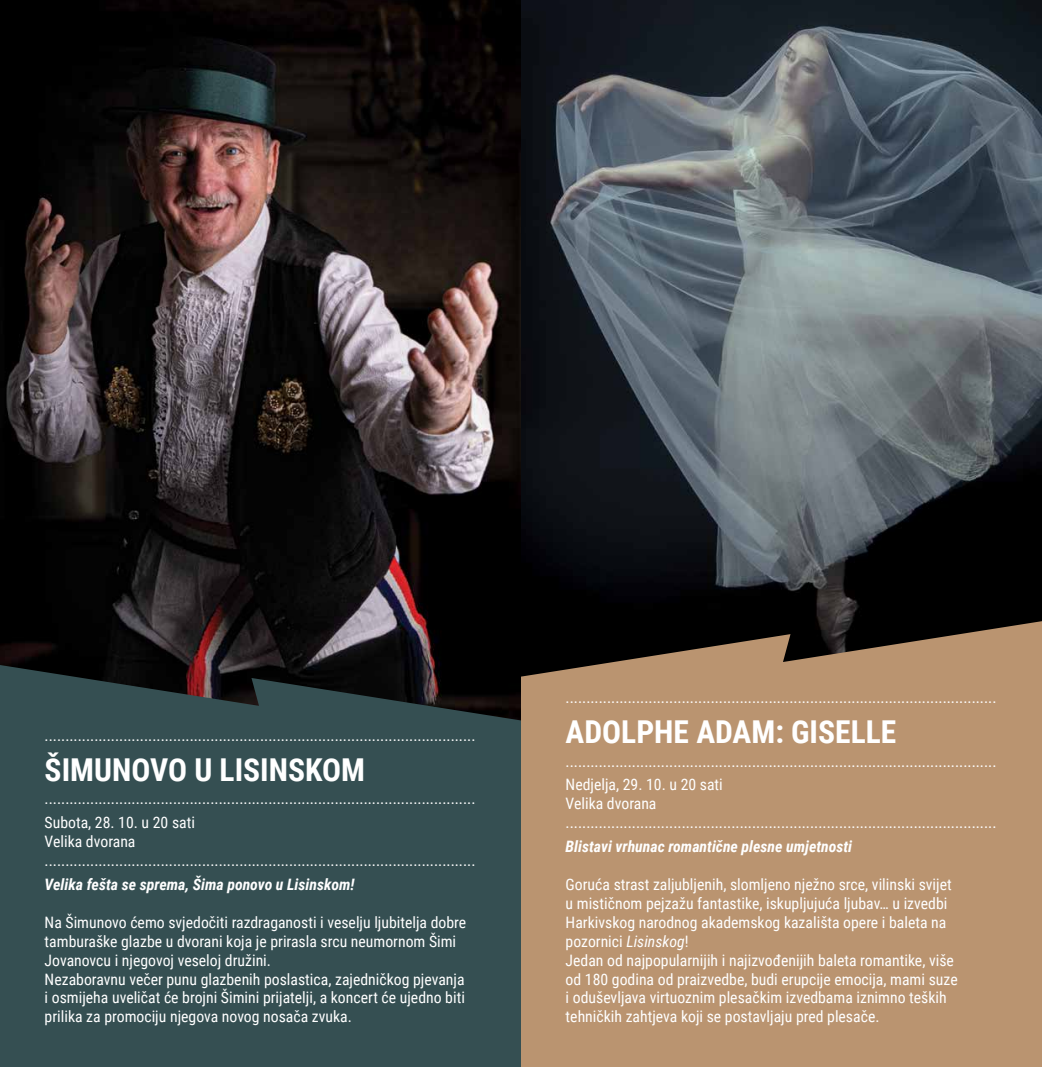
<style>
.page{position:relative;width:1042px;height:1067px;background:#fff}
.page>*{position:absolute;margin:0;border:0;box-sizing:border-box;transform-origin:0 0}
.t1{font:700 31.5px "Roboto Condensed";color:#fff}
.t2{font:15.75px/18.9px "Roboto Condensed";color:#fff}
.t3{font:italic 700 15.75px "Roboto Condensed";color:#fff}
.s1{font-style:italic}
</style>
<div class="page">
<img style="left:0;top:0;width:1042px;height:665px">
<div style="left:521px;top:621px;width:521px;height:446px;background:#ba9470"></div>
<svg style="left:0;top:665px;width:521px;height:402px;background:#324a4c"></svg>
<p class="t2" style="left:45px;top:725px;width:432px">........................................................................................................</p>
<h1 class="t1" style="left:45px;top:747px;width:322px">ŠIMUNOVO U LISINSKOM</h1>
<p class="t2" style="left:45px;top:786px;width:432px;line-height:23.8px">........................................................................................................<br>Subota, 28. 10. u 20 sati</p>
<p class="t2" style="left:45px;top:831px;width:432px">Velika dvorana ........................................................................................................</p>
<p class="t3" style="left:45px;top:873px;width:311px">Velika fešta se sprema, Šima ponovo u Lisinskom!</p>
<p class="t2" style="left:45px;top:912px;width:423px">Na Šimunovo ćemo svjedočiti razdraganosti i veselju ljubitelja dobre tamburaške glazbe u dvorani koja je prirasla srcu neumornom Šimi Jovanovcu i njegovoj veseloj družini.<br>Nezaboravnu večer punu glazbenih poslastica, zajedničkog pjevanja i osmijeha uveličat će brojni Šimini prijatelji, a koncert će ujedno biti prilika za promociju njegova novog nosača zvuka.</p>
<p class="t2" style="left:566px;top:687px;width:432px">........................................................................................................</p>
<h1 class="t1" style="left:566px;top:709px;width:332px">ADOLPHE ADAM: GISELLE</h1>
<p class="t2" style="left:566px;top:748px;width:432px;line-height:23.8px">........................................................................................................<br>Nedjelja, 29. 10. u 20 sati</p>
<p class="t2" style="left:566px;top:793px;width:432px">Velika dvorana ........................................................................................................</p>
<p class="t3" style="left:566px;top:835px;width:288px">Blistavi vrhunac romantične plesne umjetnosti</p>
<p class="t2" style="left:566px;top:874px;width:393px">Goruća strast zaljubljenih, slomljeno nježno srce, vilinski svijet u mističnom pejzažu fantastike, iskupljujuća ljubav… u izvedbi Harkivskog narodnog akademskog kazališta opere i baleta na pozornici <span class="s1">Lisinskog</span>!<br>Jedan od najpopularnijih i najizvođenijih baleta romantike, više od 180 godina od praizvedbe, budi erupcije emocija, mami suze i oduševljava virtuoznim plesačkim izvedbama iznimno teških tehničkih zahtjeva koji se postavljaju pred plesače.</p>
</div>
